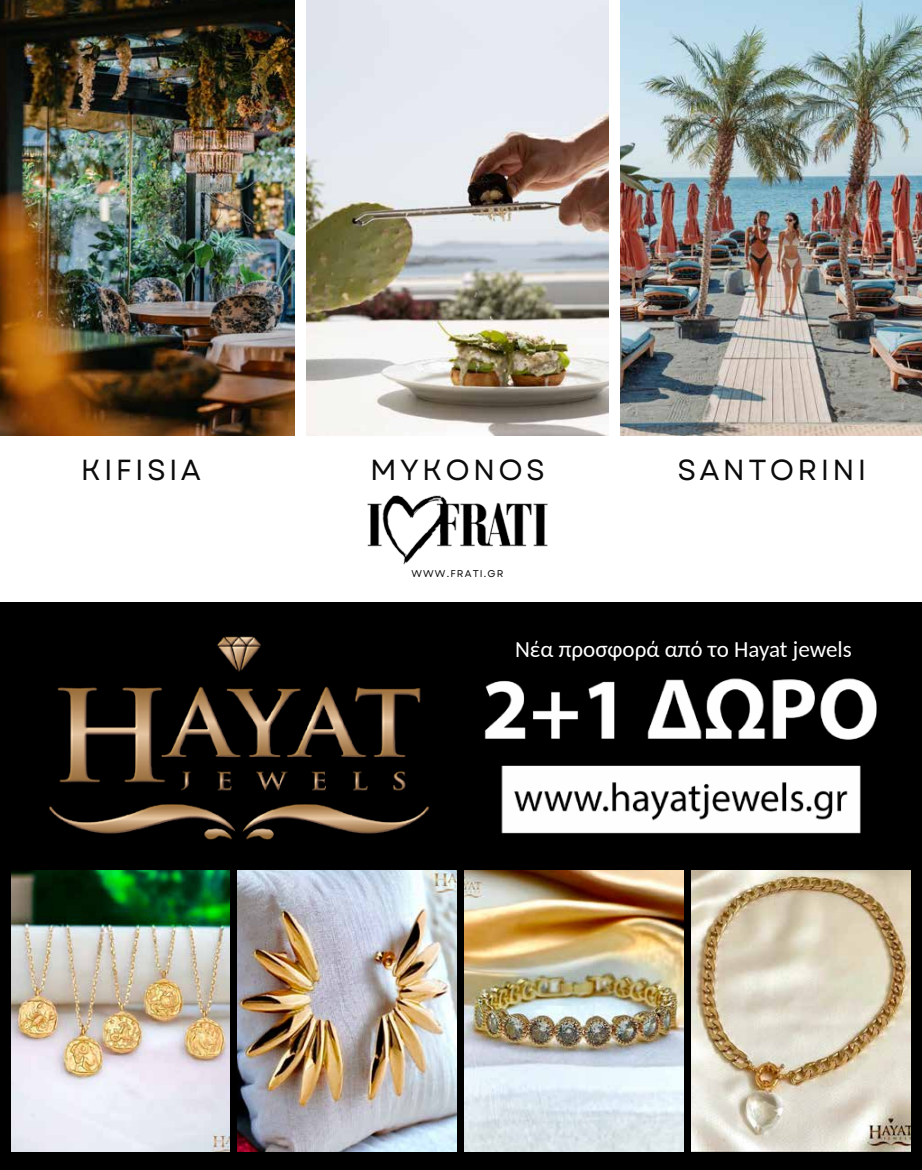
<style>
.page{position:relative;width:922px;height:1170px;background:#fff}
.page>*{position:absolute;margin:0;border:0;box-sizing:border-box;transform-origin:0 0}
.t1{font:29px "Garet";letter-spacing:.115em;color:#0c0b0b}
.t2{font:23px "Carlito";color:#fff}
.t3{font:9.88px "Garet";letter-spacing:.115em;color:#0c0b0b}
</style>
<div class="page">
<img style="left:0;top:0;width:294px;height:435px">
<img style="left:306px;top:0;width:302px;height:435px">
<img style="left:620px;top:0;width:301px;height:435px">
<img style="left:349px;top:421px;width:216px;height:144px">
<div style="left:0;top:602px;width:921px;height:567px;background:#000"></div>
<img style="left:11px;top:870px;width:219px;height:281px">
<img style="left:238px;top:870px;width:218px;height:281px">
<img style="left:464px;top:870px;width:219px;height:281px">
<img style="left:691px;top:870px;width:219px;height:281px">
<img style="left:49px;top:636px;width:828px;height:204px">
<p class="t1" style="left:81px;top:451px;width:122px">KIFISIA</p>
<p class="t1" style="left:370px;top:451px;width:176px">MYKONOS</p>
<p class="t1" style="left:677px;top:451px;width:190px">SANTORINI</p>
<p class="t3" style="left:411px;top:567px;width:93px">WWW.FRATI.GR</p>
<p class="t2" style="left:515px;top:633px;width:338px">Νέα προσφορά από το Hayat jewels</p>
</div>
